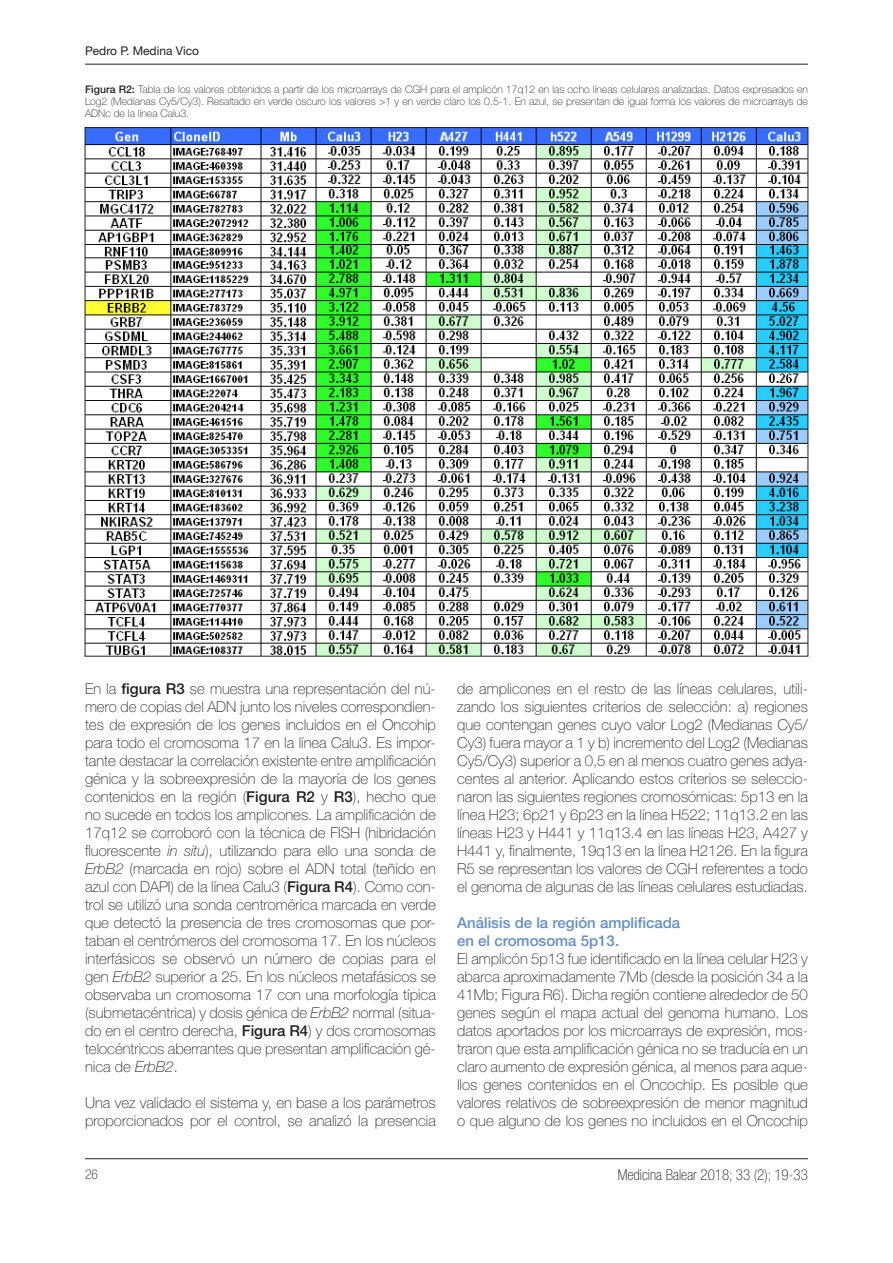
<style>
.page{position:relative;width:893px;height:1263px;background:#fff}
.page>*{position:absolute;margin:0;border:0;box-sizing:border-box;transform-origin:0 0}
.t1{font:100 15px/18px "Helvetica Neue LT Std";color:#231f20;text-align:justify}
.t2{font:500 15px "Helvetica Neue LT Std";color:#638ec9}
.t3{font:100 condensed 15px "Helvetica Neue LT Std";color:#231f20}
.t4{font:100 condensed 13.5px "Helvetica Neue LT Std";color:#231f20}
.t5{font:12px "Helvetica Neue LT Std";color:#231f20}
.t6{font:100 10.5px/12px "Helvetica Neue LT Std";color:#231f20;text-align:justify}
.s1{font-weight:500}
.s2{font-style:italic}
</style>
<div class="page">
<hr style="left:85px;top:1158px;width:723px;height:1px;background:#231f20">
<hr style="left:85px;top:64px;width:723px;height:1px;background:#231f20">
<img style="left:87px;top:129px;width:719px;height:525px">
<p class="t5" style="left:85px;top:44px;width:116px">Pedro P. Medina Vico</p>
<p class="t6" style="left:85px;top:83px;width:724px"><span class="s1">Figura R2:</span> Tabla de los valores obtenidos a partir de los microarrays de CGH para el amplicón 17q12 en las ocho líneas celulares analizadas. Datos expresados en Log2 (Medianas Cy5/Cy3). Resaltado en verde oscuro los valores &gt;1 y en verde claro los 0.5-1. En azul, se presentan de igual forma los valores de microarrays de ADNc de la línea Calu3.</p>
<p class="t1" style="left:85px;top:679px;width:352px">En la <span class="s1">figura R3</span> se muestra una representación del nú&shy;mero de copias del ADN junto los niveles correspondien&shy;tes de expresión de los genes incluidos en el Oncohip para todo el cromosoma 17 en la línea Calu3. Es impor&shy;tante destacar la correlación existente entre amplificación génica y la sobreexpresión de la mayoría de los genes contenidos en la región (<span class="s1">Figura R2</span> y <span class="s1">R3</span>), hecho que no sucede en todos los amplicones. La amplificación de 17q12 se corroboró con la técnica de FISH (hibridación fluorescente <span class="s2">in situ</span>), utilizando para ello una sonda de <span class="s2">ErbB2</span> (marcada en rojo) sobre el ADN total (teñido en azul con DAPI) de la línea Calu3 (<span class="s1">Figura R4</span>). Como con&shy;trol se utilizó una sonda centromérica marcada en verde que detectó la presencia de tres cromosomas que por&shy;taban el centrómeros del cromosoma 17. En los núcleos interfásicos se observó un número de copias para el gen <span class="s2">ErbB2</span> superior a 25. En los núcleos metafásicos se observaba un cromosoma 17 con una morfología típica (submetacéntrica) y dosis génica de <span class="s2">ErbB2</span> normal (situa&shy;do en el centro derecha, <span class="s1">Figura R4</span>) y dos cromosomas telocéntricos aberrantes que presentan amplificación gé&shy;nica de <span class="s2">ErbB2</span>.</p>
<p class="t1" style="left:85px;top:1093px;width:352px">Una vez validado el sistema y, en base a los parámetros proporcionados por el control, se analizó la presencia</p>
<p class="t1" style="left:457px;top:679px;width:352px">de amplicones en el resto de las líneas celulares, utili&shy;zando los siguientes criterios de selección: a) regiones que contengan genes cuyo valor Log2 (Medianas Cy5/ Cy3) fuera mayor a 1 y b) incremento del Log2 (Medianas Cy5/Cy3) superior a 0,5 en al menos cuatro genes adya&shy;centes al anterior. Aplicando estos criterios se seleccio&shy;naron las siguientes regiones cromosómicas: 5p13 en la línea H23; 6p21 y 6p23 en la línea H522; 11q13.2 en las líneas H23 y H441 y 11q13.4 en las líneas H23, A427 y H441 y, finalmente, 19q13 en la línea H2126. En la figura R5 se representan los valores de CGH referentes a todo el genoma de algunas de las líneas celulares estudiadas.</p>
<p class="t2" style="left:457px;top:913px;width:225px">Análisis de la región amplificada</p>
<p class="t2" style="left:457px;top:931px;width:164px">en el cromosoma 5p13.</p>
<p class="t1" style="left:457px;top:949px;width:352px">El amplicón 5p13 fue identificado en la línea celular H23 y abarca aproximadamente 7Mb (desde la posición 34 a la 41Mb; Figura R6). Dicha región contiene alrededor de 50 genes según el mapa actual del genoma humano. Los datos aportados por los microarrays de expresión, mos&shy;traron que esta amplificación génica no se traducía en un claro aumento de expresión génica, al menos para aque&shy;llos genes contenidos en el Oncochip. Es posible que valores relativos de sobreexpresión de menor magnitud o que alguno de los genes no incluidos en el Oncochip</p>
<p class="t4" style="left:85px;top:1167px;width:14px">26</p>
<p class="t3" style="left:618px;top:1166px;width:192px">Medicina Balear 2018; 33 (2); 19-33</p>
</div>
